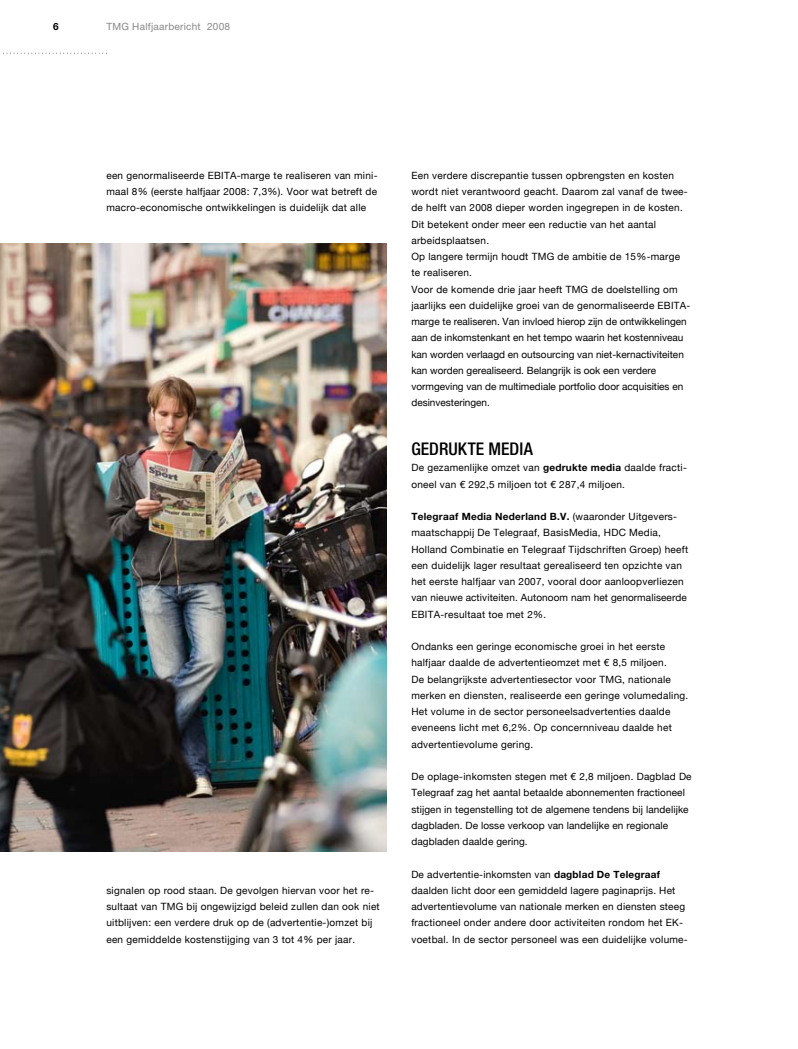
<style>
.page{position:relative;width:798px;height:1049px;background:#fff}
.page>*{position:absolute;margin:0;border:0;box-sizing:border-box;transform-origin:0 0}
.t1{font:500 condensed 17.5px "Helvetica Neue";letter-spacing:.005em;color:#000}
.t2{font:10px/16.2px "Helvetica Neue";letter-spacing:.025em;color:#000}
.t3{font:10px "Helvetica Neue";letter-spacing:.025em;color:#878786}
.t4{font:700 10px "Helvetica Neue";color:#000}
.s1{font-weight:700}
</style>
<div class="page">
<img style="left:0;top:244px;width:386px;height:607px">
<svg style="left:3px;top:53px;width:104px;height:1px"></svg>
<p class="t4" style="left:53px;top:20px;width:7px">6</p>
<p class="t3" style="left:106px;top:21px;width:125px">TMG Halfjaarbericht 2008</p>
<p class="t2" style="left:106px;top:167px;width:272px;text-align:justify">een genormaliseerde EBITA-marge te realiseren van mini&shy;maal 8% (eerste halfjaar 2008: 7,3%). Voor wat betreft de macro-economische ontwikkelingen is duidelijk dat alle</p>
<p class="t2" style="left:106px;top:882px;width:275px">signalen op rood staan. De gevolgen hiervan voor het re&shy;sultaat van TMG bij ongewijzigd beleid zullen dan ook niet uitblijven: een verdere druk op de (advertentie-)omzet bij een gemiddelde kostenstijging van 3 tot 4% per jaar.</p>
<p class="t2" style="left:411px;top:167px;width:280px">Een verdere discrepantie tussen opbrengsten en kosten wordt niet verantwoord geacht. Daarom zal vanaf de twee&shy;de helft van 2008 dieper worden ingegrepen in de kosten.<br>Dit betekent onder meer een reductie van het aantal arbeidsplaatsen.<br>Op langere termijn houdt TMG de ambitie de 15%-marge te realiseren.<br>Voor de komende drie jaar heeft TMG de doelstelling om jaarlijks een duidelijke groei van de genormaliseerde EBITA&shy;marge te realiseren. Van invloed hierop zijn de ontwikkelingen aan de inkomstenkant en het tempo waarin het kostenniveau kan worden verlaagd en outsourcing van niet-kernactiviteiten kan worden gerealiseerd. Belangrijk is ook een verdere vormgeving van de multimediale portfolio door acquisities en desinvesteringen.</p>
<h1 class="t1" style="left:411px;top:438px;width:123px">GEDRUKTE MEDIA</h1>
<p class="t2" style="left:411px;top:459px;width:277px">De gezamenlijke omzet van <span class="s1">gedrukte media</span> daalde fracti&shy;oneel van € 292,5 miljoen tot € 287,4 miljoen.</p>
<p class="t2" style="left:411px;top:508px;width:278px"><span class="s1">Telegraaf Media Nederland B.V.</span> (waaronder Uitgevers&shy;maatschappij De Telegraaf, BasisMedia, HDC Media, Holland Combinatie en Telegraaf Tijdschriften Groep) heeft een duidelijk lager resultaat gerealiseerd ten opzichte van het eerste halfjaar van 2007, vooral door aanloopverliezen van nieuwe activiteiten. Autonoom nam het genormaliseerde EBITA-resultaat toe met 2%.</p>
<p class="t2" style="left:411px;top:638px;width:278px">Ondanks een geringe economische groei in het eerste halfjaar daalde de advertentieomzet met € 8,5 miljoen.<br>De belangrijkste advertentiesector voor TMG, nationale merken en diensten, realiseerde een geringe volumedaling.<br>Het volume in de sector personeelsadvertenties daalde eveneens licht met 6,2%. Op concernniveau daalde het advertentievolume gering.</p>
<p class="t2" style="left:411px;top:768px;width:281px">De oplage-inkomsten stegen met € 2,8 miljoen. Dagblad De Telegraaf zag het aantal betaalde abonnementen fractioneel stijgen in tegenstelling tot de algemene tendens bij landelijke dagbladen. De losse verkoop van landelijke en regionale dagbladen daalde gering.</p>
<p class="t2" style="left:411px;top:866px;width:278px">De advertentie-inkomsten van <span class="s1">dagblad De Telegraaf </span>daalden licht door een gemiddeld lagere paginaprijs. Het advertentievolume van nationale merken en diensten steeg fractioneel onder andere door activiteiten rondom het EK&shy;voetbal. In de sector personeel was een duidelijke volume-</p>
</div>
